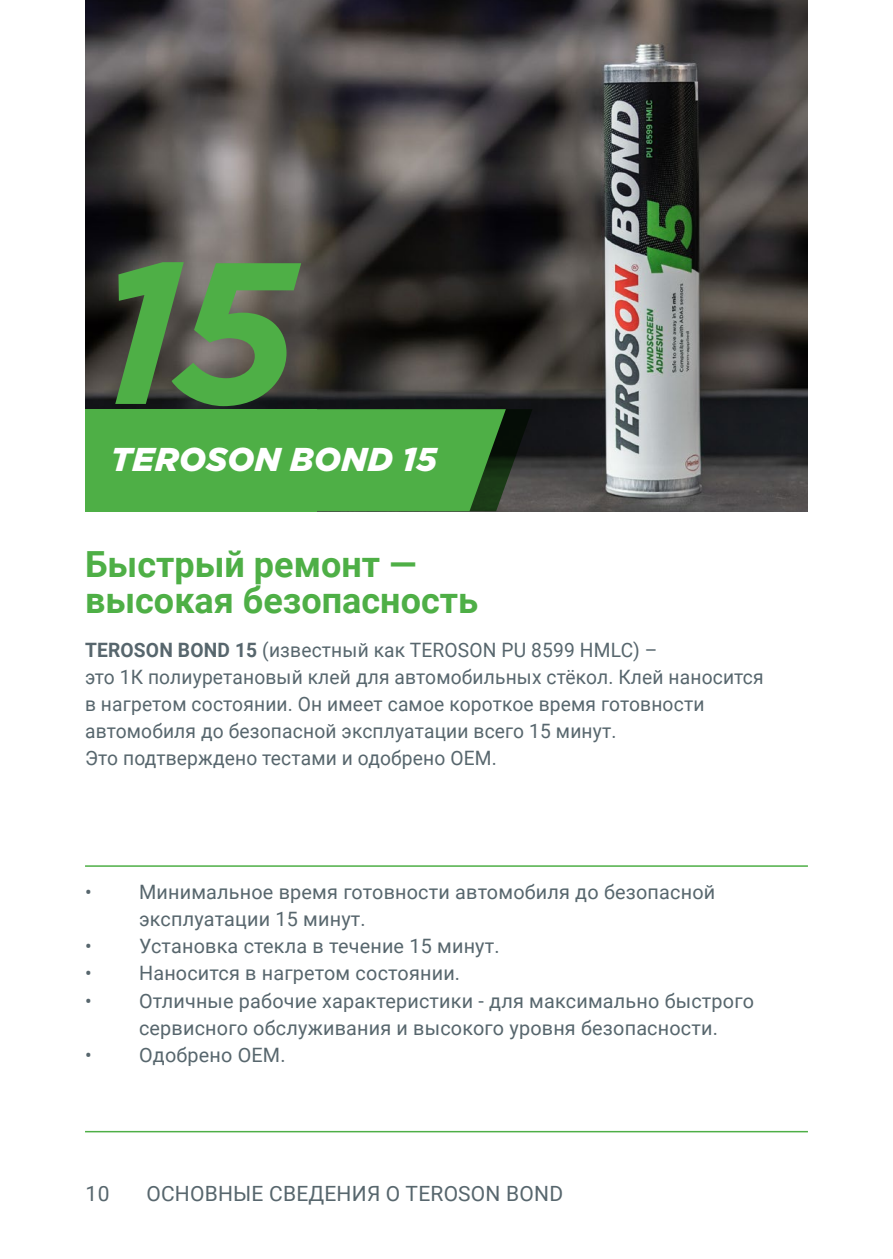
<style>
.page{position:relative;width:893px;height:1259px;background:#fff}
.page>*{position:absolute;margin:0;border:0;box-sizing:border-box;transform-origin:0 0}
.t1{font:italic 700 201px "Gotham Pro";color:#4eaf46}
.t2{font:700 36px/36px "Roboto";color:#4eaf46}
.t3{font:italic 900 33px "Gotham Pro";letter-spacing:.015em;color:#fff}
.t4{font:21px "Roboto";letter-spacing:.01em;color:#57666d}
.t5{font:19.8px/27px "Roboto";letter-spacing:.01em;color:#57666d}
.s1{font-weight:700}
</style>
<div class="page">
<img style="left:85px;top:0;width:723px;height:511px">
<svg style="left:317px;top:409px;width:215px;height:102px;background:#45953e"></svg>
<div style="left:85px;top:409px;width:232px;height:102px;background:#4eaf46"></div>
<hr style="left:85px;top:865px;width:723px;height:2px;background:#4eaf46">
<hr style="left:85px;top:1131px;width:723px;height:1px;background:#4eaf46">
<h1 class="t1" style="left:96px;top:216px;width:201px">15</h1>
<h3 class="t3" style="left:111px;top:440px;width:327px">TEROSON BOND 15</h3>
<h2 class="t2" style="left:85px;top:545px;width:395px">Быстрый ремонт — высокая безопасность</h2>
<p class="t5" style="left:85px;top:636px;width:680px"><span class="s1">TEROSON BOND 15</span> (известный как TEROSON PU 8599 HMLC) –<br>это 1К полиуретановый клей для автомобильных стёкол. Клей наносится в нагретом состоянии. Он имеет самое короткое время готовности автомобиля до безопасной эксплуатации всего 15 минут.<br>Это подтверждено тестами и одобрено OEM.</p>
<p class="t5" style="left:139px;top:878px;width:578px;text-indent:-54px">• Минимальное время готовности автомобиля до безопасной эксплуатации 15 минут.</p>
<p class="t5" style="left:85px;top:932px;width:416px">• Установка стекла в течение 15 минут.</p>
<p class="t5" style="left:85px;top:959px;width:377px">• Наносится в нагретом состоянии.</p>
<p class="t5" style="left:139px;top:986px;width:616px;text-indent:-54px">• Отличные рабочие характеристики - для максимально быстрого сервисного обслуживания и высокого уровня безопасности.</p>
<p class="t5" style="left:85px;top:1040px;width:202px">• Одобрено OEM.</p>
<p class="t4" style="left:85px;top:1179px;width:26px">10</p>
<p class="t4" style="left:146px;top:1179px;width:418px">ОСНОВНЫЕ СВЕДЕНИЯ О TEROSON BOND</p>
</div>
